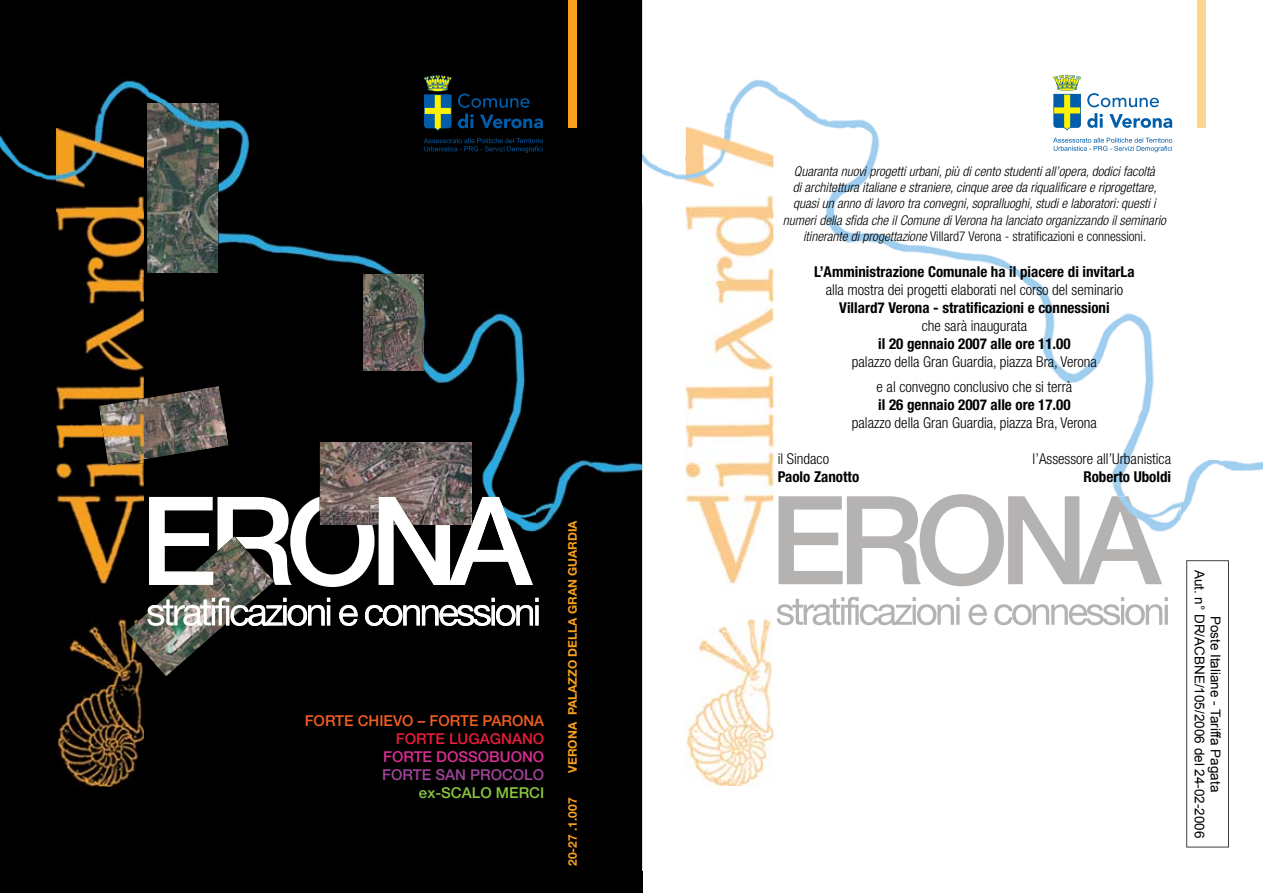
<style>
.page{position:relative;width:1263px;height:893px;background:#fff}
.page>*{position:absolute;margin:0;border:0;box-sizing:border-box;transform-origin:0 0}
.t1{font:300 condensed 15px/25.2px "Helvetica Neue LT Std";color:#000;text-align:center}
.t2{font:700 condensed 15px "Helvetica Neue LT Std";color:#000}
.t3{font:500 15px "Helvetica Neue";color:#f15e22}
.t4{font:500 15px "Helvetica Neue";color:#d92f92}
.t5{font:500 15px "Helvetica Neue";color:#9f4499}
.t6{font:500 15px "Helvetica Neue";color:#e91c39}
.t7{font:500 15px "Helvetica Neue";color:#8ac63f}
.t8{font:italic 300 condensed 13.5px/16.2px "Helvetica Neue LT Std";color:#000;text-align:center}
.t9{font:13.5px/16.2px "Arial";color:#000;text-align:center}
.t10{font:700 12px "Helvetica Neue";color:#f9a11d}
.s1{font-style:normal}
</style>
<div class="page">
<div style="left:0;top:0;width:642px;height:893px;background:#000"></div>
<img style="left:94px;top:80px;width:52px;height:49px">
<img style="left:472px;top:307px;width:54px;height:154px">
<img style="left:538px;top:459px;width:104px;height:167px">
<img style="left:482px;top:461px;width:19px;height:34px">
<img style="left:56px;top:129px;width:88px;height:658px">
<div style="left:568px;top:0;width:8px;height:128px;background:#f9a11f"></div>
<svg style="left:99px;top:104px;width:154px;height:65px"></svg>
<img style="left:99px;top:169px;width:373px;height:508px">
<svg style="left:424px;top:75px;width:119px;height:78px"></svg>
<img style="left:146px;top:88px;width:73px;height:81px">
<img style="left:147px;top:104px;width:71px;height:65px">
<img style="left:0;top:128px;width:67px;height:53px">
<img style="left:56px;top:129px;width:30px;height:82px">
<img style="left:56px;top:413px;width:44px;height:50px">
<img style="left:100px;top:413px;width:44px;height:50px">
<svg style="left:147px;top:497px;width:391px;height:129px"></svg>
<img style="left:642px;top:0;width:238px;height:153px">
<img style="left:953px;top:74px;width:310px;height:774px">
<img style="left:642px;top:153px;width:44px;height:718px">
<img style="left:773px;top:153px;width:180px;height:585px">
<img style="left:1197px;top:0;width:9px;height:128px">
<img style="left:686px;top:127px;width:87px;height:659px">
<img style="left:778px;top:494px;width:390px;height:131px">
<img style="left:1082px;top:485px;width:99px;height:50px">
<img style="left:1097px;top:496px;width:46px;height:39px">
<img style="left:642px;top:158px;width:81px;height:47px">
<img style="left:686px;top:128px;width:87px;height:33px">
<img style="left:686px;top:158px;width:37px;height:3px">
<svg style="left:1186px;top:560px;width:43px;height:287px"></svg>
<svg style="left:1053px;top:75px;width:119px;height:77px"></svg>
<p class="t3" style="left:305px;top:711px;width:241px">FORTE CHIEVO – FORTE PARONA</p>
<p class="t6" style="left:396px;top:729px;width:150px">FORTE LUGAGNANO</p>
<p class="t4" style="left:383px;top:747px;width:163px">FORTE DOSSOBUONO</p>
<p class="t5" style="left:382px;top:765px;width:164px">FORTE SAN PROCOLO</p>
<p class="t7" style="left:419px;top:783px;width:127px">ex-SCALO MERCI</p>
<p class="t10" style="left:565px;top:773px;width:254px;rotate:-90deg">VERONA PALAZZO DELLA GRAN GUARDIA</p>
<p class="t10" style="left:565px;top:866px;width:70px;rotate:-90deg">20-27 .1.007</p>
<p class="t8" style="left:783px;top:163px;width:385px">Quaranta nuovi progetti urbani, più di cento studenti all’opera, dodici facoltà<br>di architettura italiane e straniere, cinque aree da riqualificare e riprogettare, quasi un anno di lavoro tra convegni, sopralluoghi, studi e laboratori: questi i numeri della sfida che il Comune di Verona ha lanciato organizzando il seminario itinerante di progettazione <span class="s1">Villard7 Verona - stratificazioni e connessioni.</span></p>
<p class="t2" style="left:814px;top:262px;width:322px">L’Amministrazione Comunale ha il piacere di invitarLa</p>
<p class="t1" style="left:826px;top:277px;width:299px">alla mostra dei progetti elaborati nel corso del seminario</p>
<p class="t2" style="left:839px;top:298px;width:272px">Villard7 Verona - stratificazioni e connessioni</p>
<p class="t1" style="left:922px;top:313px;width:107px">che sarà inaugurata</p>
<p class="t2" style="left:878px;top:334px;width:194px">il 20 gennaio 2007 alle ore 11.00</p>
<p class="t1" style="left:852px;top:349px;width:247px">palazzo della Gran Guardia, piazza Bra, Verona e al convegno conclusivo che si terrà</p>
<p class="t2" style="left:878px;top:396px;width:194px">il 26 gennaio 2007 alle ore 17.00</p>
<p class="t1" style="left:852px;top:410px;width:247px">palazzo della Gran Guardia, piazza Bra, Verona</p>
<p class="t1" style="left:778px;top:446px;width:53px">il Sindaco</p>
<p class="t1" style="left:1033px;top:446px;width:140px">l’Assessore all’Urbanistica</p>
<p class="t2" style="left:778px;top:468px;width:83px">Paolo Zanotto</p>
<p class="t2" style="left:1083px;top:468px;width:89px">Roberto Uboldi</p>
<p class="t9" style="left:1223px;top:569px;width:270px;rotate:90deg">Poste Italiane - Tariffa Pagata<br>Aut. n° DR/ACBNE/105/2006 del 24-02-2006</p>
</div>
